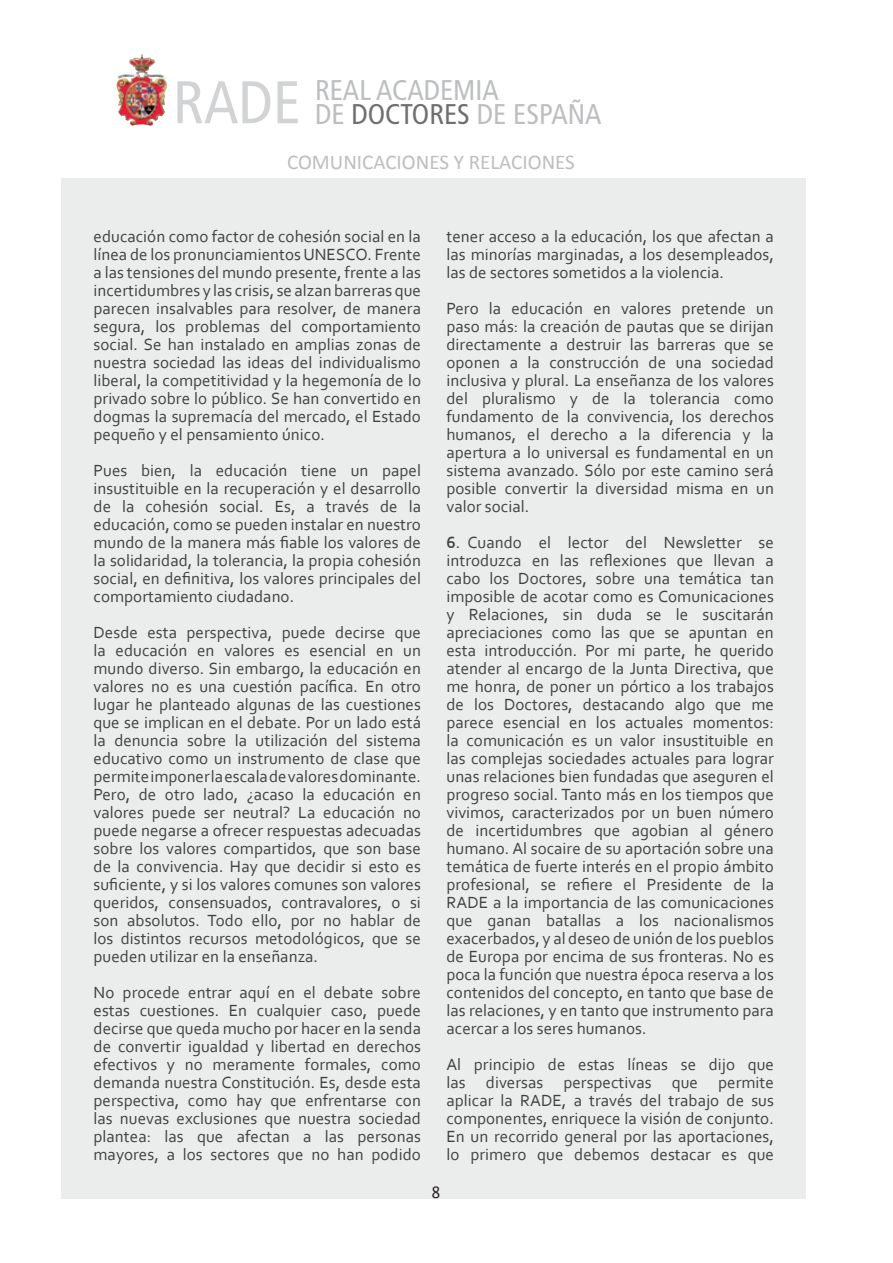
<style>
.page{position:relative;width:893px;height:1263px;background:#fff}
.page>*{position:absolute;margin:0;border:0;box-sizing:border-box;transform-origin:0 0}
.t1{font:condensed 28.5px/24px "Frutiger";color:#bcbec0}
.t2{font:21px "Calibri";color:#bcbec0}
.t3{font:18.15px "Calibri";color:#231f20;scale:.91 1}
.t4{font:16.95px/18px "Corbel";letter-spacing:.005em;color:#414142;text-align:justify}
.s1{font-size:60px;color:#d1d3d4}
.s2{color:#6d6f71}
.s3{font-weight:700}
</style>
<div class="page">
<div style="left:62px;top:179px;width:744px;height:1020px;background:#ebecec"></div>
<img style="left:118px;top:54px;width:24px;height:27px">
<h1 class="t1" style="left:315px;top:78px;width:288px;text-indent:-142px"><span class="s1">RADE</span> REAL ACADEMIA<br>DE <span class="s2">DOCTORES</span> DE ESPAÑA</h1>
<p class="t2" style="left:287px;top:149px;width:289px">COMUNICACIONES Y RELACIONES</p>
<p class="t4" style="left:94px;top:227px;width:329px">educación como factor de cohesión social en la línea de los pronunciamientos UNESCO. Frente a las tensiones del mundo presente, frente a las incertidumbres y las crisis, se alzan barreras que parecen insalvables para resolver, de manera segura, los problemas del comportamiento social. Se han instalado en amplias zonas de nuestra sociedad las ideas del individualismo liberal, la competitividad y la hegemonía de lo privado sobre lo público. Se han convertido en dogmas la supremacía del mercado, el Estado pequeño y el pensamiento único.</p>
<p class="t4" style="left:94px;top:461px;width:329px">Pues bien, la educación tiene un papel insustituible en la recuperación y el desarrollo de la cohesión social. Es, a través de la educación, como se pueden instalar en nuestro mundo de la manera más fiable los valores de la solidaridad, la tolerancia, la propia cohesión social, en definitiva, los valores principales del comportamiento ciudadano.</p>
<p class="t4" style="left:94px;top:623px;width:329px">Desde esta perspectiva, puede decirse que la educación en valores es esencial en un mundo diverso. Sin embargo, la educación en valores no es una cuestión pacífica. En otro lugar he planteado algunas de las cuestiones que se implican en el debate. Por un lado está la denuncia sobre la utilización del sistema educativo como un instrumento de clase que permite imponer la escala de valores dominante.<br>Pero, de otro lado, ¿acaso la educación en valores puede ser neutral? La educación no puede negarse a ofrecer respuestas adecuadas sobre los valores compartidos, que son base de la convivencia. Hay que decidir si esto es suficiente, y si los valores comunes son valores queridos, consensuados, contravalores, o si son absolutos. Todo ello, por no hablar de los distintos recursos metodológicos, que se pueden utilizar en la enseñanza.</p>
<p class="t4" style="left:94px;top:983px;width:329px">No procede entrar aquí en el debate sobre estas cuestiones. En cualquier caso, puede decirse que queda mucho por hacer en la senda de convertir igualdad y libertad en derechos efectivos y no meramente formales, como demanda nuestra Constitución. Es, desde esta perspectiva, como hay que enfrentarse con las nuevas exclusiones que nuestra sociedad plantea: las que afectan a las personas mayores, a los sectores que no han podido</p>
<p class="t4" style="left:446px;top:227px;width:329px">tener acceso a la educación, los que afectan a las minorías marginadas, a los desempleados, las de sectores sometidos a la violencia.</p>
<p class="t4" style="left:446px;top:299px;width:329px">Pero la educación en valores pretende un paso más: la creación de pautas que se dirijan directamente a destruir las barreras que se oponen a la construcción de una sociedad inclusiva y plural. La enseñanza de los valores del pluralismo y de la tolerancia como fundamento de la convivencia, los derechos humanos, el derecho a la diferencia y la apertura a lo universal es fundamental en un sistema avanzado. Sólo por este camino será posible convertir la diversidad misma en un valor social.</p>
<p class="t4" style="left:446px;top:533px;width:329px"><span class="s3">6</span>. Cuando el lector del Newsletter se introduzca en las reflexiones que llevan a cabo los Doctores, sobre una temática tan imposible de acotar como es Comunicaciones y Relaciones, sin duda se le suscitarán apreciaciones como las que se apuntan en esta introducción. Por mi parte, he querido atender al encargo de la Junta Directiva, que me honra, de poner un pórtico a los trabajos de los Doctores, destacando algo que me parece esencial en los actuales momentos: la comunicación es un valor insustituible en las complejas sociedades actuales para lograr unas relaciones bien fundadas que aseguren el progreso social. Tanto más en los tiempos que vivimos, caracterizados por un buen número de incertidumbres que agobian al género humano. Al socaire de su aportación sobre una temática de fuerte interés en el propio ámbito profesional, se refiere el Presidente de la RADE a la importancia de las comunicaciones que ganan batallas a los nacionalismos exacerbados, y al deseo de unión de los pueblos de Europa por encima de sus fronteras. No es poca la función que nuestra época reserva a los contenidos del concepto, en tanto que base de las relaciones, y en tanto que instrumento para acercar a los seres humanos.</p>
<p class="t4" style="left:446px;top:1055px;width:329px">Al principio de estas líneas se dijo que las diversas perspectivas que permite aplicar la RADE, a través del trabajo de sus componentes, enriquece la visión de conjunto.<br>En un recorrido general por las aportaciones, lo primero que debemos destacar es que</p>
<p class="t3" style="left:432px;top:1180px;width:11px">8</p>
</div>
